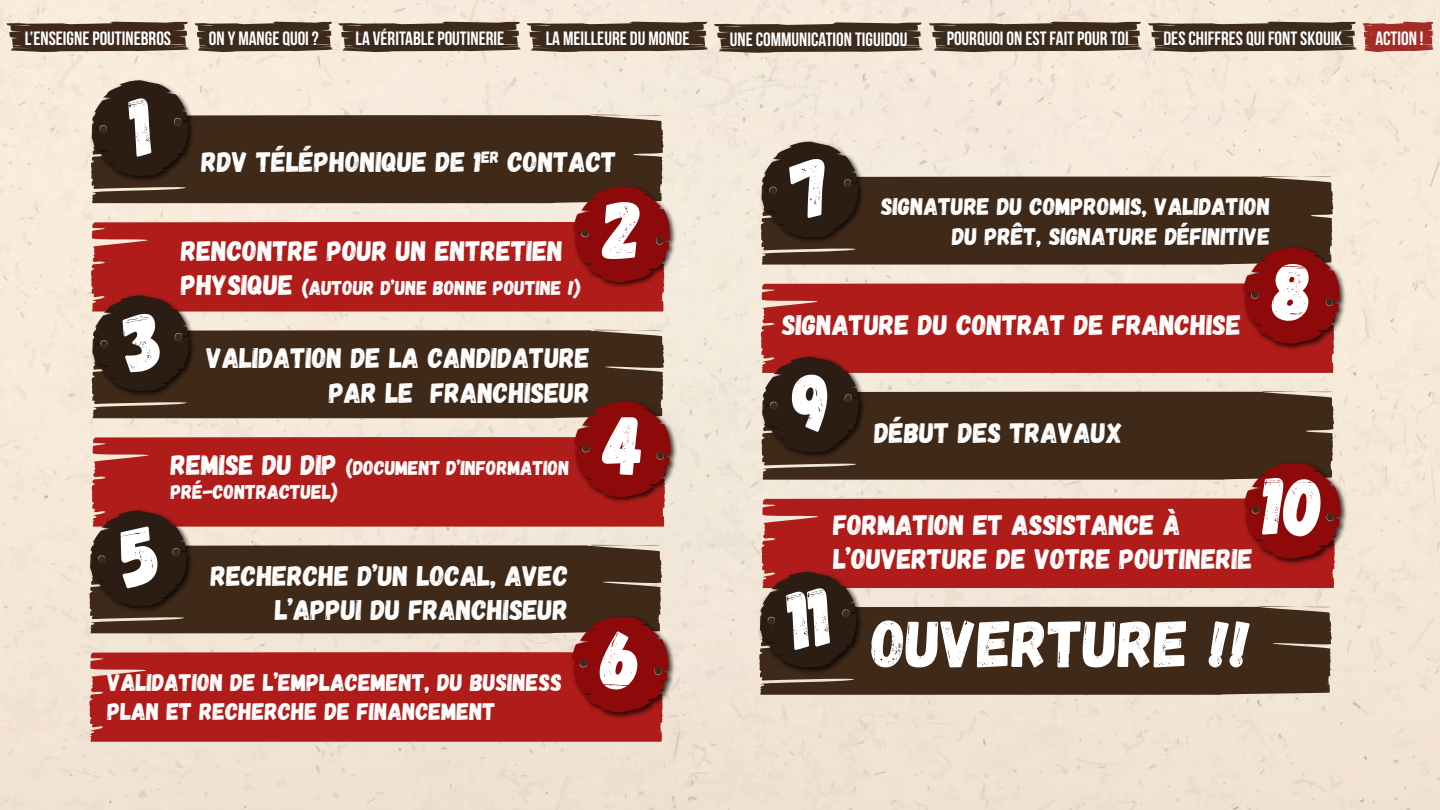
<style>
.page{position:relative;width:1440px;height:810px;background:#f4e8d8}
.page>*{position:absolute;margin:0;border:0;box-sizing:border-box;transform-origin:0 0}
.t1{font:66.45px "Gagalin";color:#fff}
.t2{font:28.58px/34.3px "Gagalin";color:#fff;text-align:right}
.t3{font:24.38px/29.2px "Gagalin";color:#fff;text-align:right}
.t4{font:20.25px "Gagalin";color:#fff}
.t5{font:700 19.27px "Bebas Neue";color:#fff}
.s1{font-size:28.58px}
</style>
<div class="page">
<svg style="left:6px;top:22px;width:1428px;height:31px;background:#5f4a3c"></svg>
<div style="left:91px;top:114px;width:572px;height:89px;background:#3f2919"></div>
<img style="left:88px;top:76px;width:109px;height:108px">
<div style="left:91px;top:221px;width:574px;height:91px;background:#af1c1a"></div>
<img style="left:570px;top:182px;width:109px;height:109px">
<div style="left:92px;top:329px;width:572px;height:89px;background:#3f2919"></div>
<img style="left:88px;top:291px;width:109px;height:109px">
<div style="left:92px;top:436px;width:574px;height:91px;background:#af1c1a"></div>
<img style="left:570px;top:398px;width:109px;height:108px">
<div style="left:89px;top:544px;width:573px;height:89px;background:#3f2919"></div>
<img style="left:86px;top:506px;width:109px;height:109px">
<div style="left:89px;top:651px;width:575px;height:91px;background:#af1c1a"></div>
<img style="left:568px;top:613px;width:109px;height:108px">
<div style="left:761px;top:175px;width:572px;height:90px;background:#3f2919"></div>
<img style="left:758px;top:137px;width:109px;height:109px">
<div style="left:761px;top:282px;width:574px;height:91px;background:#af1c1a"></div>
<img style="left:1239px;top:244px;width:109px;height:108px">
<div style="left:761px;top:390px;width:573px;height:90px;background:#3f2919"></div>
<img style="left:758px;top:353px;width:109px;height:108px">
<div style="left:762px;top:498px;width:574px;height:90px;background:#af1c1a"></div>
<img style="left:1240px;top:459px;width:109px;height:108px">
<div style="left:759px;top:605px;width:573px;height:90px;background:#3f2919"></div>
<img style="left:756px;top:568px;width:109px;height:108px">
<svg style="left:92px;top:80px;width:97px;height:96px;background:#44352b"></svg>
<svg style="left:573px;top:186px;width:98px;height:97px;background:#8d1c19"></svg>
<svg style="left:92px;top:295px;width:97px;height:96px;background:#3f251c"></svg>
<svg style="left:574px;top:401px;width:97px;height:97px;background:#8c1b19"></svg>
<svg style="left:90px;top:510px;width:97px;height:97px;background:#3f251c"></svg>
<svg style="left:572px;top:616px;width:97px;height:97px;background:#8b1b19"></svg>
<svg style="left:761px;top:141px;width:98px;height:97px;background:#46372d"></svg>
<svg style="left:1243px;top:248px;width:97px;height:96px;background:#8c1b18"></svg>
<svg style="left:762px;top:356px;width:97px;height:97px;background:#3f241b"></svg>
<svg style="left:1244px;top:463px;width:97px;height:96px;background:#8c1b18"></svg>
<svg style="left:760px;top:571px;width:97px;height:97px;background:#3e251c"></svg>
<p class="t5" style="left:25px;top:28px;width:148px">L’ENSEIGNE POUTINEBROS</p>
<p class="t5" style="left:209px;top:28px;width:111px">ON Y MANGE QUOI ?</p>
<p class="t5" style="left:355px;top:28px;width:150px">LA VÉRITABLE POUTINERIE</p>
<p class="t5" style="left:546px;top:28px;width:145px">LA MEILLEURE DU MONDE</p>
<p class="t5" style="left:730px;top:29px;width:179px">UNE COMMUNICATION TIGUIDOU</p>
<p class="t5" style="left:947px;top:28px;width:183px">POURQUOI ON EST FAIT POUR TOI</p>
<p class="t5" style="left:1163px;top:28px;width:180px">DES CHIFFRES QUI FONT SKOUIK</p>
<p class="t5" style="left:1375px;top:27px;width:50px">ACTION !</p>
<p class="t2" style="left:202px;top:145px;width:416px">RDV TÉLÉPHONIQUE DE 1<sup>ER</sup> CONTACT</p>
<p class="t2" style="left:181px;top:234px;width:384px">RENCONTRE POUR UN ENTRETIEN</p>
<p class="t4" style="left:181px;top:275px;width:401px"><span class="s1">PHYSIQUE</span> (AUTOUR D’UNE BONNE POUTINE !)</p>
<p class="t2" style="left:207px;top:341px;width:385px">VALIDATION DE LA CANDIDATURE<br>PAR LE FRANCHISEUR</p>
<p class="t4" style="left:171px;top:455px;width:400px"><span class="s1">REMISE DU DIP</span> (DOCUMENT D’INFORMATION</p>
<p class="t4" style="left:171px;top:479px;width:169px">PRÉ-CONTRACTUEL)</p>
<p class="t2" style="left:211px;top:559px;width:359px">RECHERCHE D’UN LOCAL, AVEC<br>L’APPUI DU FRANCHISEUR</p>
<p class="t3" style="left:108px;top:668px;width:456px">VALIDATION DE L’EMPLACEMENT, DU BUSINESS</p>
<p class="t3" style="left:108px;top:697px;width:389px">PLAN ET RECHERCHE DE FINANCEMENT</p>
<p class="t3" style="left:881px;top:193px;width:391px">SIGNATURE DU COMPROMIS, VALIDATION<br>DU PRÊT, SIGNATURE DÉFINITIVE</p>
<p class="t2" style="left:782px;top:308px;width:461px">SIGNATURE DU CONTRAT DE FRANCHISE</p>
<p class="t2" style="left:874px;top:416px;width:250px">DÉBUT DES TRAVAUX</p>
<p class="t2" style="left:833px;top:508px;width:349px">FORMATION ET ASSISTANCE À</p>
<p class="t2" style="left:833px;top:542px;width:421px">L’OUVERTURE DE VOTRE POUTINERIE</p>
<h1 class="t1" style="left:872px;top:603px;width:380px">OUVERTURE !!</h1>
</div>
